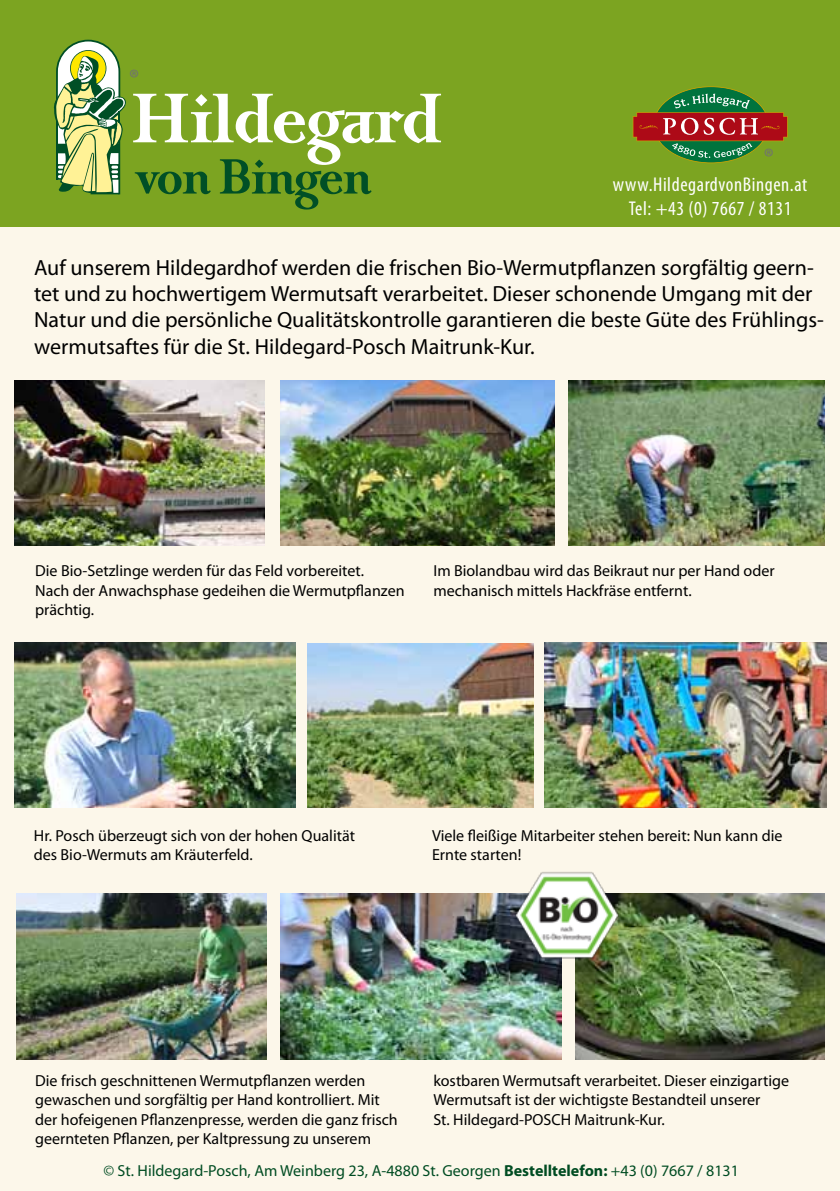
<style>
.page{position:relative;width:840px;height:1191px;background:#fff}
.page>*{position:absolute;margin:0;border:0;box-sizing:border-box;transform-origin:0 0}
.t1{font:24px "Myriad Pro";color:#707172}
.t2{font:22px/26.4px "Myriad Pro";color:#000}
.t3{font:condensed 20px/24px "Myriad Pro";letter-spacing:.03em;color:#fff;text-align:center}
.t4{font:16px/19.2px "Myriad Pro";color:#000}
.t5{font:16px "Myriad Pro";color:#004c22}
.s1{font-weight:700}
</style>
<div class="page">
<div style="left:0;top:195px;width:839px;height:996px;background:#fcf7ea"></div>
<img style="left:15px;top:642px;width:281px;height:165px">
<img style="left:544px;top:642px;width:281px;height:165px">
<img style="left:307px;top:643px;width:226px;height:164px">
<img style="left:15px;top:381px;width:249px;height:165px">
<img style="left:280px;top:381px;width:274px;height:165px">
<img style="left:568px;top:381px;width:255px;height:165px">
<img style="left:280px;top:893px;width:281px;height:166px">
<img style="left:575px;top:893px;width:249px;height:166px">
<img style="left:17px;top:893px;width:249px;height:166px">
<div style="left:0;top:0;width:839px;height:227px;background:#7ca421"></div>
<svg style="left:133px;top:94px;width:308px;height:115px"></svg>
<svg style="left:54px;top:40px;width:72px;height:154px;background:#a3ba75"></svg>
<svg style="left:632px;top:86px;width:155px;height:77px"></svg>
<img style="left:513px;top:872px;width:107px;height:88px">
<h1 class="t1" style="left:129px;top:63px;width:12px">®</h1>
<h1 class="t1" style="left:763px;top:142px;width:12px">®</h1>
<p class="t3" style="left:612px;top:172px;width:196px">www.HildegardvonBingen.at<br>Tel: +43 (0) 7667 / 8131</p>
<p class="t2" style="left:34px;top:254px;width:791px">Auf unserem Hildegardhof werden die frischen Bio-Wermutpflanzen sorgfältig geern&shy;tet und zu hochwertigem Wermutsaft verarbeitet. Dieser schonende Umgang mit der Natur und die persönliche Qualitätskontrolle garantieren die beste Güte des Frühlings&shy;wermutsaftes für die St. Hildegard-Posch Maitrunk-Kur.</p>
<p class="t4" style="left:35px;top:561px;width:370px">Die Bio-Setzlinge werden für das Feld vorbereitet.<br>Nach der Anwachsphase gedeihen die Wermutpflanzen prächtig.</p>
<p class="t4" style="left:433px;top:561px;width:343px">Im Biolandbau wird das Beikraut nur per Hand oder mechanisch mittels Hackfräse entfernt.</p>
<p class="t4" style="left:34px;top:825px;width:322px">Hr. Posch überzeugt sich von der hohen Qualität des Bio-Wermuts am Kräuterfeld.</p>
<p class="t4" style="left:432px;top:825px;width:352px">Viele fleißige Mitarbeiter stehen bereit: Nun kann die<br>Ernte starten!</p>
<p class="t4" style="left:35px;top:1071px;width:364px">Die frisch geschnittenen Wermutpflanzen werden gewaschen und sorgfältig per Hand kontrolliert. Mit der hofeigenen Pflanzenpresse, werden die ganz frisch geernteten Pflanzen, per Kaltpressung zu unserem</p>
<p class="t4" style="left:433px;top:1071px;width:357px">kostbaren Wermutsaft verarbeitet. Dieser einzigartige<br>Wermutsaft ist der wichtigste Bestandteil unserer<br>St. Hildegard-POSCH Maitrunk-Kur.</p>
<p class="t5" style="left:103px;top:1160px;width:636px">© St. Hildegard-Posch, Am Weinberg 23, A-4880 St. Georgen <span class="s1">Bestelltelefon:</span> +43 (0) 7667 / 8131</p>
</div>
